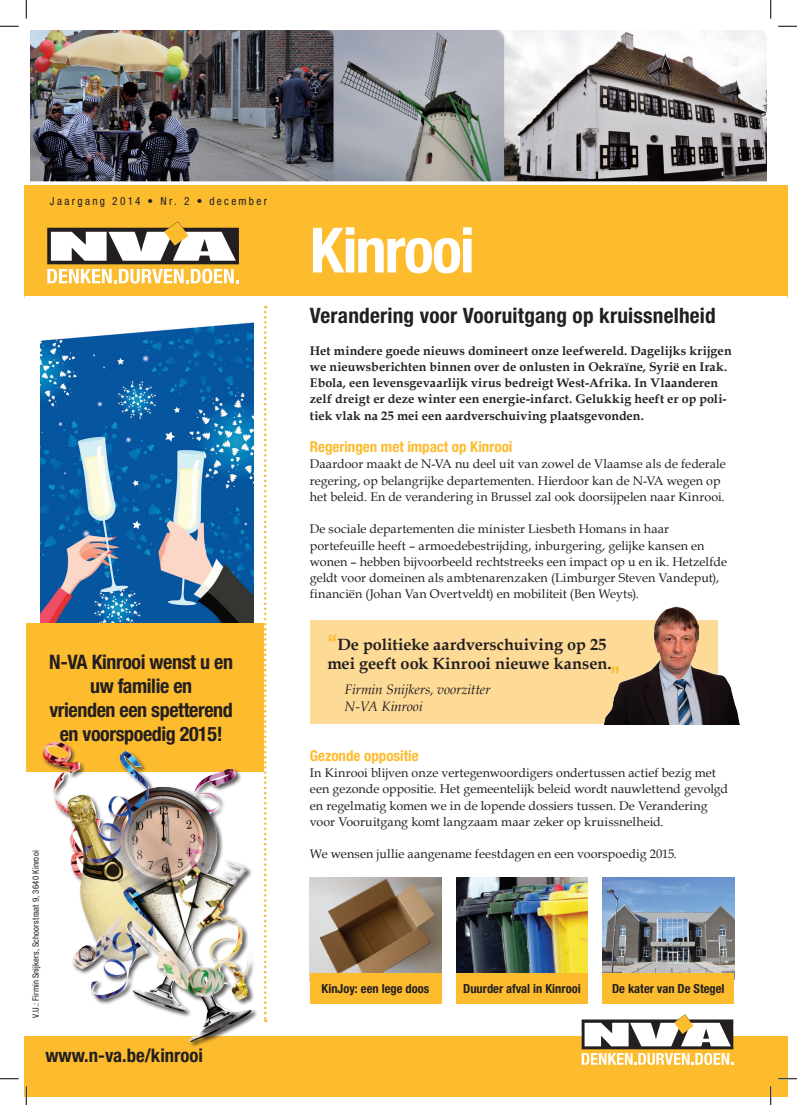
<style>
.page{position:relative;width:797px;height:1105px;background:#fff}
.page>*{position:absolute;margin:0;border:0;box-sizing:border-box;transform-origin:0 0}
.t1{font:700 condensed 62.5px "Helvetica Neue LT Std";letter-spacing:-.03em;color:#fff}
.t2{font:700 condensed 21.75px "Helvetica Neue LT Std";color:#fdbb2e}
.t3{font:700 condensed 21.25px "Helvetica Neue LT Std";letter-spacing:.01em;color:#231f20}
.t4{font:700 condensed 20px/24px "Helvetica Neue LT Std";letter-spacing:-.02em;color:#231f20;text-align:center}
.t5{font:700 condensed 18.75px "Helvetica Neue LT Std";color:#231f20}
.t6{font:700 16.25px/19.5px "Book Antiqua";color:#231f20}
.t7{font:700 condensed 15px "Helvetica Neue LT Std";color:#fdbb2e}
.t8{font:italic 13.75px/16.5px "Book Antiqua";letter-spacing:-.01em;color:#231f20}
.t9{font:12.5px/16.2px "Book Antiqua";letter-spacing:.005em;color:#231f20}
.t10{font:700 12.5px/16.2px "Book Antiqua";letter-spacing:.01em;color:#231f20}
.t11{font:700 condensed 12.5px "Helvetica Neue LT Std";color:#231f20}
.t12{font:condensed 11.25px "Helvetica Neue LT Std";letter-spacing:.205em;color:#231f20}
.t13{font:condensed 8.75px "Helvetica Neue LT Std";letter-spacing:.02em;color:#231f20}
.s1{font-family:"Helvetica Neue LT Std";font-stretch:condensed;font-size:21.75px;color:#fdbb2e}
</style>
<div class="page">
<div style="left:24px;top:1036px;width:764px;height:60px;background:#fdbb2e"></div>
<img style="left:30px;top:30px;width:737px;height:152px">
<svg style="left:581px;top:1014px;width:152px;height:51px"></svg>
<img style="left:40px;top:322px;width:213px;height:301px">
<div style="left:26px;top:623px;width:238px;height:149px;background:#fdbb2e"></div>
<svg style="left:264px;top:306px;width:2px;height:716px"></svg>
<div style="left:24px;top:185px;width:764px;height:112px;background:#fdbb2e"></div>
<hr style="left:24px;top:296px;width:763px;height:2px;background:#fff">
<svg style="left:47px;top:221px;width:192px;height:63px"></svg>
<div style="left:310px;top:620px;width:407px;height:104px;background:#feda97"></div>
<div style="left:42px;top:740px;width:216px;height:308px;background:#231f20;opacity:.75"></div>
<img style="left:42px;top:742px;width:166px;height:300px">
<svg style="left:46px;top:741px;width:23px;height:22px"></svg>
<img style="left:604px;top:606px;width:136px;height:118px">
<img style="left:310px;top:878px;width:131px;height:95px">
<img style="left:456px;top:878px;width:132px;height:104px">
<img style="left:602px;top:878px;width:132px;height:95px">
<div style="left:310px;top:973px;width:131px;height:31px;background:#fdbb2e"></div>
<div style="left:456px;top:973px;width:131px;height:31px;background:#fdbb2e"></div>
<div style="left:602px;top:973px;width:132px;height:31px;background:#fdbb2e"></div>
<svg style="left:0;top:25px;width:19px;height:2px"></svg>
<svg style="left:778px;top:25px;width:19px;height:2px"></svg>
<svg style="left:0;top:1078px;width:19px;height:1px"></svg>
<svg style="left:778px;top:1078px;width:19px;height:1px"></svg>
<svg style="left:25px;top:0;width:2px;height:19px"></svg>
<svg style="left:25px;top:1086px;width:2px;height:19px"></svg>
<svg style="left:770px;top:0;width:1px;height:19px"></svg>
<svg style="left:770px;top:1086px;width:1px;height:19px"></svg>
<p class="t12" style="left:50px;top:195px;width:219px">Jaargang 2014 • Nr. 2 • december</p>
<h3 class="t4" style="left:49px;top:649px;width:185px">N-VA Kinrooi wenst u en uw familie en<br>vrienden een spetterend en voorspoedig 2015!</h3>
<p class="t13" style="left:31px;top:1018px;width:169px;rotate:-90deg">V.U.: Firmin Snijkers, Schoorstraat 9, 3640 Kinrooi</p>
<h3 class="t5" style="left:45px;top:1044px;width:159px">www.n-va.be/kinrooi</h3>
<h1 class="t1" style="left:310px;top:212px;width:166px">Kinrooi</h1>
<h3 class="t3" style="left:310px;top:303px;width:407px">Verandering voor Vooruitgang op kruissnelheid</h3>
<p class="t10" style="left:310px;top:342px;width:423px">Het mindere goede nieuws domineert onze leefwereld. Dagelijks krijgen we nieuwsberichten binnen over de onlusten in Oekraïne, Syrië en Irak.<br>Ebola, een levensgevaarlijk virus bedreigt West-Afrika. In Vlaanderen zelf dreigt er deze winter een energie-infarct. Gelukkig heeft er op poli&shy;tiek vlak na 25 mei een aardverschuiving plaatsgevonden.</p>
<p class="t7" style="left:310px;top:438px;width:204px">Regeringen met impact op Kinrooi</p>
<p class="t9" style="left:310px;top:456px;width:417px">Daardoor maakt de N-VA nu deel uit van zowel de Vlaamse als de federale regering, op belangrijke departementen. Hierdoor kan de N-VA wegen op het beleid. En de verandering in Brussel zal ook doorsijpelen naar Kinrooi.</p>
<p class="t9" style="left:310px;top:521px;width:418px">De sociale departementen die minister Liesbeth Homans in haar portefeuille heeft – armoedebestrijding, inburgering, gelijke kansen en wonen – hebben bijvoorbeeld rechtstreeks een impact op u en ik. Hetzelfde geldt voor domeinen als ambtenarenzaken (Limburger Steven Vandeput), financiën (Johan Van Overtveldt) en mobiliteit (Ben Weyts).</p>
<h3 class="t6" style="left:327px;top:634px;width:286px"><span class="s1">“</span>De politieke aardverschuiving op 25 mei geeft ook Kinrooi nieuwe kansen.</h3>
<h2 class="t2" style="left:610px;top:661px;width:12px">”</h2>
<p class="t8" style="left:344px;top:681px;width:148px">Firmin Snijkers, voorzitter<br>N-VA Kinrooi</p>
<p class="t7" style="left:310px;top:746px;width:110px">Gezonde oppositie</p>
<p class="t9" style="left:310px;top:764px;width:420px">In Kinrooi blijven onze vertegenwoordigers ondertussen actief bezig met een gezonde oppositie. Het gemeentelijk beleid wordt nauwlettend gevolgd en regelmatig komen we in de lopende dossiers tussen. De Verandering voor Vooruitgang komt langzaam maar zeker op kruissnelheid.</p>
<p class="t9" style="left:310px;top:846px;width:368px">We wensen jullie aangename feestdagen en een voorspoedig 2015.</p>
<p class="t11" style="left:321px;top:981px;width:109px">KinJoy: een lege doos</p>
<p class="t11" style="left:463px;top:981px;width:119px">Duurder afval in Kinrooi</p>
<p class="t11" style="left:612px;top:981px;width:114px">De kater van De Stegel</p>
</div>
